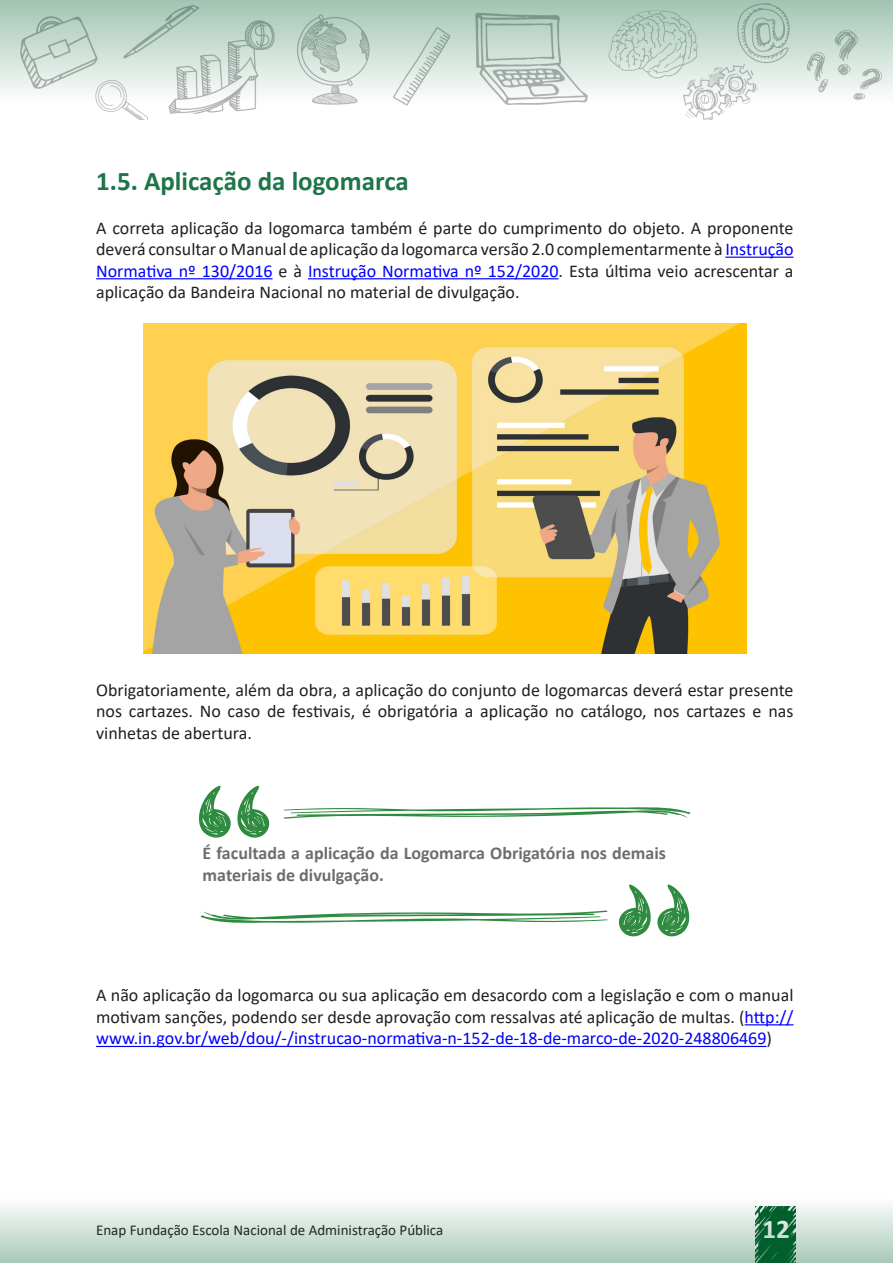
<style>
.page{position:relative;width:893px;height:1263px;background:#fff}
.page>*{position:absolute;margin:0;border:0;box-sizing:border-box;transform-origin:0 0}
.Sub-titulo{font:700 27px "Calibri";color:#1d7549}
.t1{font:700 27px "Calibri";color:#fff}
.texto{font:18px/21.6px "Calibri";color:#231f20;text-align:justify}
.ASPAS{font:700 18px/21.6px "Calibri";color:#6c6d70}
.t2{font:15px "Calibri";color:#231f20}
.s1{color:#00f}
</style>
<div class="page">
<svg style="left:0;top:0;width:893px;height:120px"></svg>
<svg style="left:0;top:1205px;width:893px;height:58px;background:#c5dad0"></svg>
<hr style="left:725px;top:257px;width:68px;height:1px;background:#00f">
<hr style="left:96px;top:278px;width:177px;height:1px;background:#00f">
<hr style="left:308px;top:278px;width:251px;height:1px;background:#00f">
<hr style="left:745px;top:1024px;width:48px;height:1px;background:#00f">
<hr style="left:96px;top:1046px;width:670px;height:1px;background:#00f">
<img style="left:143px;top:324px;width:603px;height:329px">
<svg style="left:199px;top:786px;width:71px;height:52px"></svg>
<svg style="left:283px;top:807px;width:408px;height:12px"></svg>
<svg style="left:618px;top:884px;width:71px;height:52px"></svg>
<svg style="left:200px;top:910px;width:408px;height:13px"></svg>
<p class="Sub-titulo" style="left:96px;top:162px;width:314px">1.5. Aplicação da logomarca</p>
<p class="texto" style="left:96px;top:216px;width:699px">A correta aplicação da logomarca também é parte do cumprimento do objeto. A proponente deverá consultar o Manual de aplicação da logomarca versão 2.0 complementarmente à <span class="s1">Instrução Normativa nº 130/2016</span> e à <span class="s1">Instrução Normativa nº 152/2020</span>. Esta última veio acrescentar a aplicação da Bandeira Nacional no material de divulgação.</p>
<p class="texto" style="left:96px;top:678px;width:699px">Obrigatoriamente, além da obra, a aplicação do conjunto de logomarcas deverá estar presente nos cartazes. No caso de festivais, é obrigatória a aplicação no catálogo, nos cartazes e nas vinhetas de abertura.</p>
<p class="ASPAS" style="left:203px;top:842px;width:465px">É facultada a aplicação da Logomarca Obrigatória nos demais materiais de divulgação.</p>
<p class="texto" style="left:96px;top:984px;width:699px">A não aplicação da logomarca ou sua aplicação em desacordo com a legislação e com o manual motivam sanções, podendo ser desde aprovação com ressalvas até aplicação de multas. (<span class="s1">http:// www.in.gov.br/web/dou/-/instrucao-normativa-n-152-de-18-de-marco-de-2020-248806469</span>)</p>
<p class="t2" style="left:96px;top:1220px;width:349px">Enap Fundação Escola Nacional de Administração Pública</p>
<h1 class="t1" style="left:763px;top:1210px;width:29px">12</h1>
</div>
